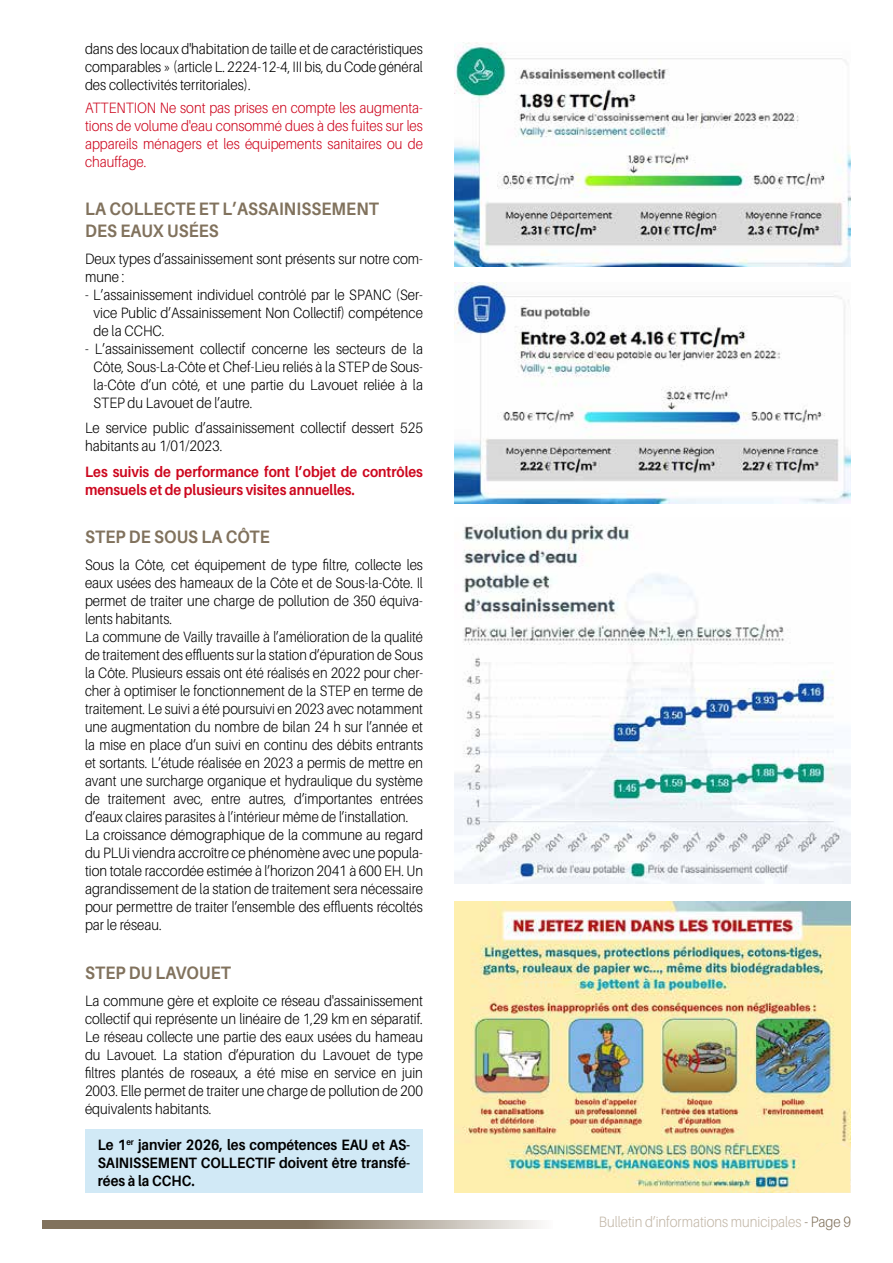
<style>
.page{position:relative;width:893px;height:1263px;background:#fff}
.page>*{position:absolute;margin:0;border:0;box-sizing:border-box;transform-origin:0 0}
.t1{font:700 18px/21.6px "Aileron";letter-spacing:.01em;color:#81725d;scale:.9 1}
.t2{font:300 15px/18px "Aileron";color:#000;text-align:justify;scale:.9 1}
.t3{font:300 15px/18px "Aileron";color:#cd071e;text-align:justify;scale:.9 1}
.t4{font:700 15px/18px "Aileron";color:#000;text-align:justify;scale:.9 1}
.t5{font:700 15px/18px "Aileron";color:#cd071e;scale:.9 1}
.t6{font:300 15px "Aileron";color:#c3b8a9;scale:.9 1}
.s1{color:#81725d}
</style>
<div class="page">
<div style="left:85px;top:1129px;width:338px;height:64px;background:#d1e9f6"></div>
<svg style="left:43px;top:1220px;width:498px;height:9px;background:#9c9180"></svg>
<img style="left:454px;top:43px;width:396px;height:224px">
<img style="left:454px;top:282px;width:396px;height:222px">
<img style="left:454px;top:524px;width:396px;height:359px">
<img style="left:454px;top:901px;width:397px;height:292px">
<svg style="left:789px;top:1134px;width:61px;height:59px;background:#fcedaf"></svg>
<p class="t2" style="left:85px;top:40px;width:377px">dans des locaux d'habitation de taille et de caractéristiques comparables » (article L. 2224-12-4, III bis, du Code général des collectivités territoriales).</p>
<p class="t3" style="left:85px;top:99px;width:377px">ATTENTION Ne sont pas prises en compte les augmenta&shy;tions de volume d'eau consommé dues à des fuites sur les appareils ménagers et les équipements sanitaires ou de chauffage.</p>
<p class="t1" style="left:85px;top:198px;width:328px">LA COLLECTE ET L’ASSAINISSEMENT<br>DES EAUX USÉES</p>
<p class="t2" style="left:85px;top:250px;width:377px">Deux types d’assainissement sont présents sur notre com&shy;mune :</p>
<p class="t2" style="left:94px;top:286px;width:367px;text-indent:-9px">- L’assainissement individuel contrôlé par le SPANC (Ser&shy;vice Public d’Assainissement Non Collectif) compétence de la CCHC.</p>
<p class="t2" style="left:94px;top:340px;width:368px;text-indent:-9px">- L’assainissement collectif concerne les secteurs de la Côte, Sous-La-Côte et Chef-Lieu reliés à la STEP de Sous&shy;la-Côte d’un côté, et une partie du Lavouet reliée à la STEP du Lavouet de l’autre.</p>
<p class="t2" style="left:85px;top:419px;width:377px">Le service public d’assainissement collectif dessert 525 habitants au 1/01/2023.</p>
<p class="t5" style="left:85px;top:463px;width:377px">Les suivis de performance font l’objet de contrôles mensuels et de plusieurs visites annuelles.</p>
<p class="t1" style="left:85px;top:526px;width:207px">STEP DE SOUS LA CÔTE</p>
<p class="t2" style="left:85px;top:556px;width:377px;text-align:left">Sous la Côte, cet équipement de type filtre, collecte les eaux usées des hameaux de la Côte et de Sous-la-Côte. Il permet de traiter une charge de pollution de 350 équiva&shy;lents habitants.<br>La commune de Vailly travaille à l’amélioration de la qualité de traitement des effluents sur la station d’épuration de Sous la Côte. Plusieurs essais ont été réalisés en 2022 pour cher&shy;cher à optimiser le fonctionnement de la STEP en terme de traitement. Le suivi a été poursuivi en 2023 avec notamment une augmentation du nombre de bilan 24 h sur l’année et la mise en place d’un suivi en continu des débits entrants et sortants. L’étude réalisée en 2023 a permis de mettre en avant une surcharge organique et hydraulique du système de traitement avec, entre autres, d’importantes entrées d’eaux claires parasites à l’intérieur même de l’installation.<br>La croissance démographique de la commune au regard du PLUi viendra accroître ce phénomène avec une popula&shy;tion totale raccordée estimée à l’horizon 2041 à 600 EH. Un agrandissement de la station de traitement sera nécessaire pour permettre de traiter l’ensemble des effluents récoltés par le réseau.</p>
<p class="t1" style="left:85px;top:962px;width:164px">STEP DU LAVOUET</p>
<p class="t2" style="left:85px;top:992px;width:377px">La commune gère et exploite ce réseau d'assainissement collectif qui représente un linéaire de 1,29 km en séparatif.<br>Le réseau collecte une partie des eaux usées du hameau du Lavouet. La station d’épuration du Lavouet de type filtres plantés de roseaux, a été mise en service en juin 2003. Elle permet de traiter une charge de pollution de 200 équivalents habitants.</p>
<p class="t4" style="left:98px;top:1136px;width:349px">Le 1<sup>er</sup> janvier 2026, les compétences EAU et AS-SAINISSEMENT COLLECTIF doivent être transfé&shy;rées à la CCHC.</p>
<p class="t6" style="left:599px;top:1213px;width:282px">Bulletin d’informations municipales <span class="s1">- Page 9</span></p>
</div>
